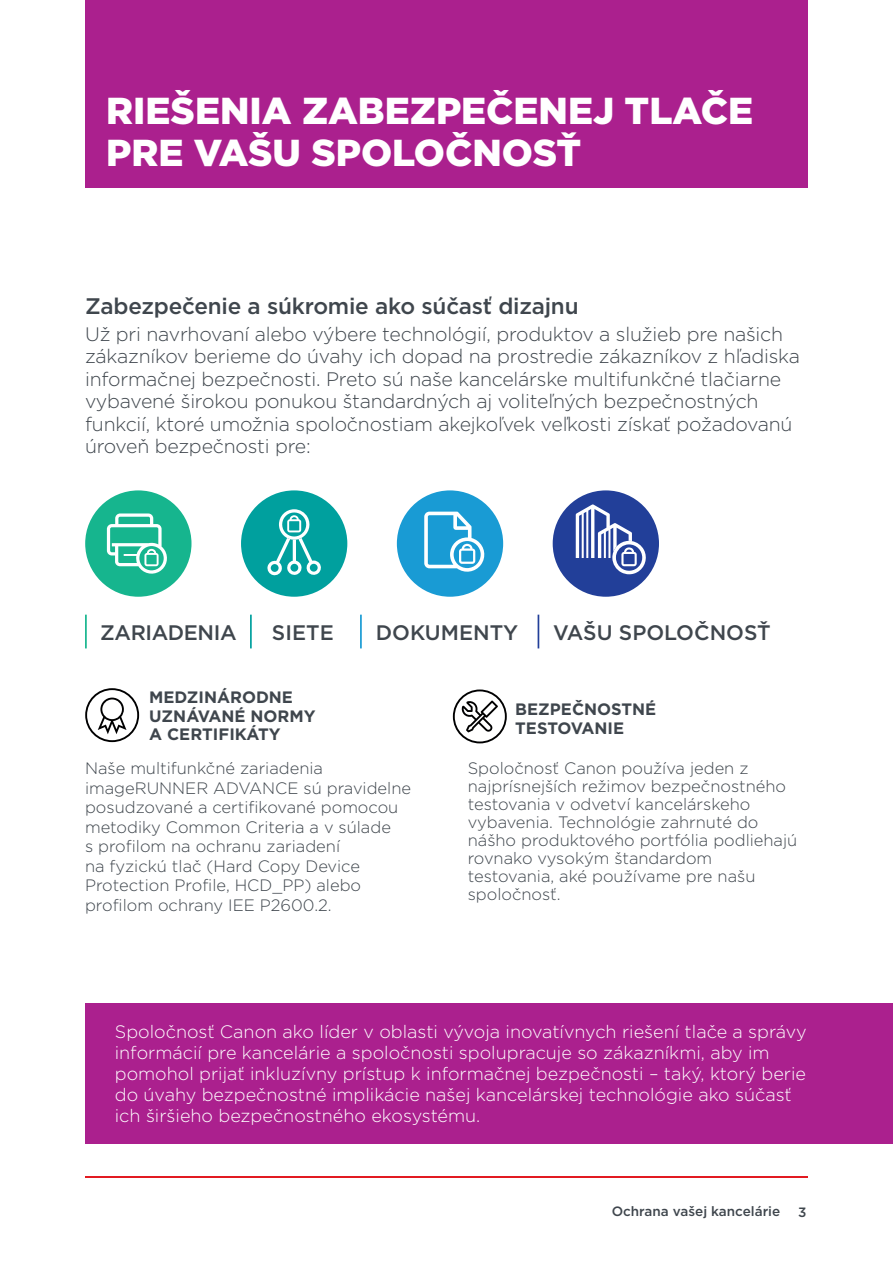
<style>
.page{position:relative;width:893px;height:1263px;background:#fff}
.page>*{position:absolute;margin:0;border:0;box-sizing:border-box;transform-origin:0 0}
.t1{font:900 37.5px/42px "Gotham";color:#fff}
.t2{font:500 22.5px "Gotham";letter-spacing:-.01em;color:#3f464d}
.t3{font:500 21px "Gotham";color:#3f464d}
.t4{font:500 21px "Gotham";letter-spacing:-.02em;color:#3f464d}
.t5{font:300 19.5px/22.5px "Gotham";letter-spacing:-.01em;color:#3f464d}
.t6{font:300 18px/21px "Gotham";color:#fff}
.Body_Copy_4mm_Space{font:300 16.5px/19.5px "Gotham";color:#3f464d}
.Specifiation_Title{font:700 16.5px/18.8px "Gotham";color:#3f464d}
.t7{font:500 13.5px "Gotham";color:#3f464d}
</style>
<div class="page">
<hr style="left:85px;top:1176px;width:723px;height:2px;background:#e21a21">
<div style="left:85px;top:1002px;width:808px;height:141px;background:#ab208e"></div>
<div style="left:85px;top:0;width:723px;height:188px;background:#ab208e"></div>
<hr style="left:85px;top:615px;width:2px;height:33px;background:#16b58e">
<hr style="left:250px;top:615px;width:2px;height:33px;background:#00a09e">
<hr style="left:360px;top:615px;width:2px;height:33px;background:#199bd4">
<hr style="left:538px;top:615px;width:1px;height:33px;background:#223f99">
<div style="left:85px;top:490px;width:106px;height:107px;background:#16b58e;border-radius:50%"></div>
<div style="left:241px;top:490px;width:106px;height:107px;background:#00a09e;border-radius:50%"></div>
<div style="left:397px;top:490px;width:106px;height:107px;background:#199bd4;border-radius:50%"></div>
<div style="left:553px;top:490px;width:106px;height:107px;background:#223f99;border-radius:50%"></div>
<svg style="left:453px;top:689px;width:54px;height:54px"></svg>
<svg style="left:85px;top:688px;width:54px;height:54px"></svg>
<svg style="left:267px;top:509px;width:54px;height:66px"></svg>
<svg style="left:107px;top:513px;width:60px;height:61px"></svg>
<svg style="left:424px;top:512px;width:60px;height:60px"></svg>
<svg style="left:576px;top:504px;width:70px;height:70px"></svg>
<p class="t1" style="left:106px;top:90px;width:648px">RIEŠENIA ZABEZPEČENEJ TLAČE<br>PRE VAŠU SPOLOČNOSŤ</p>
<p class="t2" style="left:85px;top:291px;width:495px">Zabezpečenie a súkromie ako súčasť dizajnu</p>
<p class="t5" style="left:85px;top:322px;width:716px">Už pri navrhovaní alebo výbere technológií, produktov a služieb pre našich zákazníkov berieme do úvahy ich dopad na prostredie zákazníkov z hľadiska informačnej bezpečnosti. Preto sú naše kancelárske multifunkčné tlačiarne vybavené širokou ponukou štandardných aj voliteľných bezpečnostných funkcií, ktoré umožnia spoločnostiam akejkoľvek veľkosti získať požadovanú úroveň bezpečnosti pre:</p>
<p class="t4" style="left:100px;top:619px;width:138px">ZARIADENIA</p>
<p class="t3" style="left:272px;top:619px;width:63px">SIETE</p>
<p class="t3" style="left:376px;top:619px;width:144px">DOKUMENTY</p>
<p class="t3" style="left:553px;top:619px;width:219px">VAŠU SPOLOČNOSŤ</p>
<p class="Specifiation_Title" style="left:149px;top:688px;width:168px">MEDZINÁRODNE<br>UZNÁVANÉ NORMY<br>A CERTIFIKÁTY</p>
<p class="Specifiation_Title" style="left:515px;top:700px;width:142px">BEZPEČNOSTNÉ<br>TESTOVANIE</p>
<p class="Body_Copy_4mm_Space" style="left:85px;top:758px;width:328px">Naše multifunkčné zariadenia imageRUNNER ADVANCE sú pravidelne posudzované a certifikované pomocou metodiky Common Criteria a v súlade<br>s profilom na ochranu zariadení<br>na fyzickú tlač (Hard Copy Device Protection Profile, HCD_PP) alebo profilom ochrany IEE P2600.2.</p>
<p class="Body_Copy_4mm_Space" style="left:468px;top:759px;width:331px;line-height:18px">Spoločnosť Canon používa jeden z najprísnejších režimov bezpečnostného testovania v odvetví kancelárskeho vybavenia. Technológie zahrnuté do nášho produktového portfólia podliehajú rovnako vysokým štandardom testovania, aké používame pre našu spoločnosť.</p>
<p class="t6" style="left:115px;top:1021px;width:693px">Spoločnosť Canon ako líder v oblasti vývoja inovatívnych riešení tlače a správy informácií pre kancelárie a spoločnosti spolupracuje so zákazníkmi, aby im pomohol prijať inkluzívny prístup k informačnej bezpečnosti – taký, ktorý berie do úvahy bezpečnostné implikácie našej kancelárskej technológie ako súčasť ich širšieho bezpečnostného ekosystému.</p>
<p class="t7" style="left:612px;top:1203px;width:170px">Ochrana vašej kancelárie</p>
<p class="t7" style="left:798px;top:1203px;width:10px">3</p>
</div>
